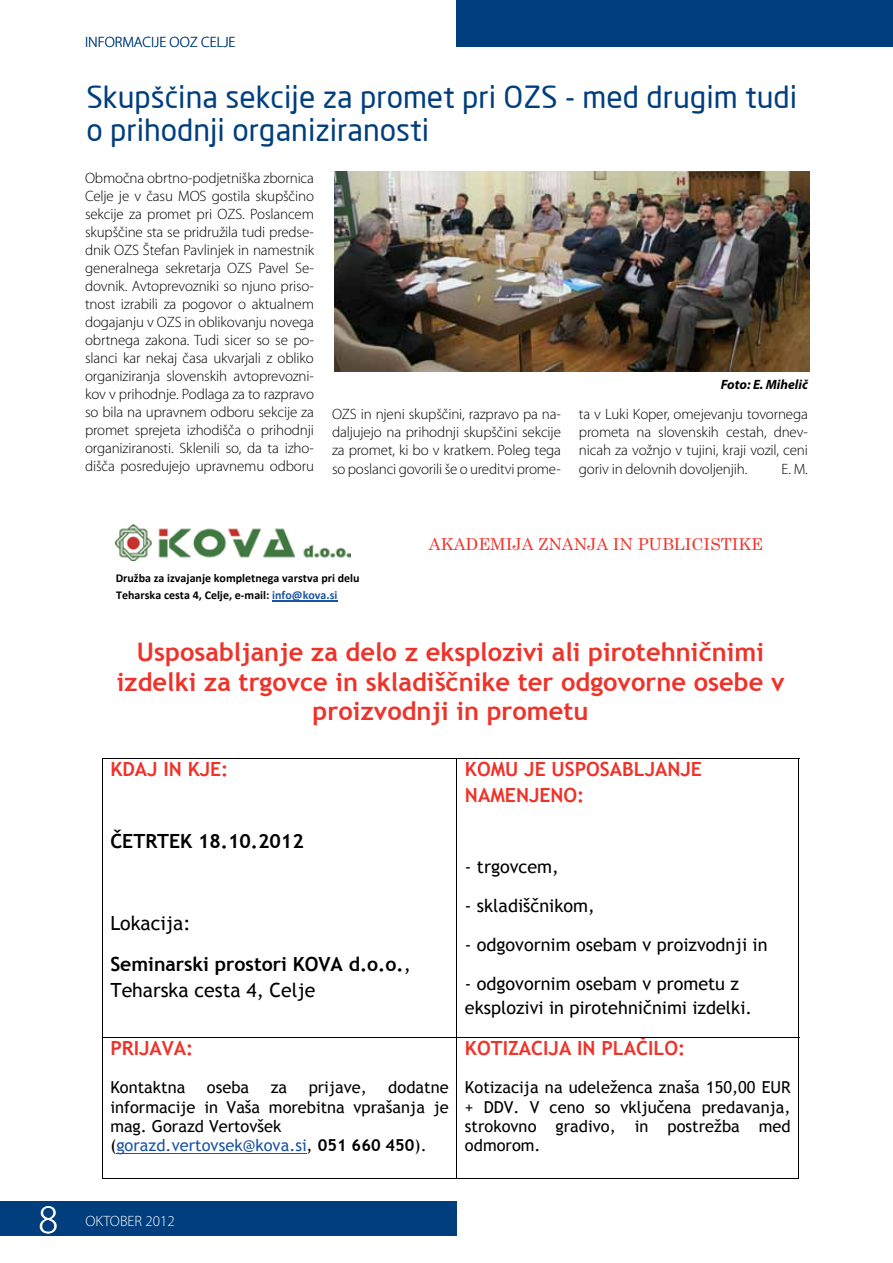
<style>
.page{position:relative;width:893px;height:1263px;background:#fff}
.page>*{position:absolute;margin:0;border:0;box-sizing:border-box;transform-origin:0 0}
.t1{font:300 40.5px "Myriad Pro";color:#fff}
.t2{font:30px/33px "S Dlight";color:#003e7e}
.t3{font:700 25.5px/29.5px "Trebuchet MS";color:#ee332a;text-align:center}
.t4{font:700 19.5px/26px "Trebuchet MS";color:#ee332a}
.t5{font:700 19.5px/41.1px "Trebuchet MS";color:#000}
.t6{font:19.5px "Trebuchet MS";color:#000}
.t7{font:18px/24px "Trebuchet MS";color:#000}
.t8{font:16.5px/19.2px "Trebuchet MS";color:#000}
.t9{font:16.5px "Century";color:#ee332a}
.t10{font:300 15px/18px "Myriad Pro";letter-spacing:-.01em;color:#000;text-align:justify}
.t11{font:300 15px "Myriad Pro";color:#003e7e}
.t12{font:300 15px "Myriad Pro";color:#fff}
.t13{font:italic 700 13.5px "Myriad Pro";color:#000}
.t14{font:700 12px/16.8px "Calibri";color:#000}
.s1{color:#1b53a5}
.s2{font-weight:400}
.s3{font-weight:700}
</style>
<div class="page">
<div style="left:0;top:1201px;width:456px;height:34px;background:#003e7e"></div>
<div style="left:456px;top:0;width:437px;height:47px;background:#003e7e"></div>
<img style="left:335px;top:171px;width:474px;height:200px">
<img style="left:115px;top:524px;width:235px;height:36px">
<hr style="left:272px;top:600px;width:65px;height:1px;background:#1b53a5">
<hr style="left:102px;top:758px;width:697px;height:1px;background:#000">
<hr style="left:102px;top:759px;width:1px;height:278px;background:#000">
<hr style="left:456px;top:759px;width:1px;height:278px;background:#000">
<hr style="left:798px;top:759px;width:1px;height:278px;background:#000">
<hr style="left:116px;top:1153px;width:191px;height:1px;background:#1b53a5">
<hr style="left:102px;top:1037px;width:697px;height:1px;background:#000">
<hr style="left:102px;top:1038px;width:1px;height:141px;background:#000">
<hr style="left:102px;top:1178px;width:354px;height:1px;background:#000">
<hr style="left:456px;top:1038px;width:1px;height:141px;background:#000">
<hr style="left:457px;top:1178px;width:341px;height:1px;background:#000">
<hr style="left:798px;top:1038px;width:1px;height:141px;background:#000">
<p class="t11" style="left:85px;top:33px;width:152px">INFORMACIJE OOZ CELJE</p>
<h2 class="t2" style="left:86px;top:81px;width:712px">Skupščina sekcije za promet pri OZS - med drugim tudi o prihodnji organiziranosti</h2>
<p class="t10" style="left:85px;top:169px;width:230px">Območna obrtno-podjetniška zbornica Celje je v času MOS gostila skupščino sekcije za promet pri OZS. Poslancem skupščine sta se pridružila tudi predse&shy;dnik OZS Štefan Pavlinjek in namestnik generalnega sekretarja OZS Pavel Se&shy;dovnik. Avtoprevozniki so njuno priso&shy;tnost izrabili za pogovor o aktualnem dogajanju v OZS in oblikovanju novega obrtnega zakona. Tudi sicer so se po&shy;slanci kar nekaj časa ukvarjali z obliko organiziranja slovenskih avtoprevozni&shy;kov v prihodnje. Podlaga za to razpravo so bila na upravnem odboru sekcije za promet sprejeta izhodišča o prihodnji organiziranosti. Sklenili so, da ta izho&shy;dišča posredujejo upravnemu odboru</p>
<p class="t13" style="left:721px;top:375px;width:89px">Foto: E. Mihelič</p>
<p class="t10" style="left:332px;top:406px;width:230px">OZS in njeni skupščini, razpravo pa na&shy;daljujejo na prihodnji skupščini sekcije za promet, ki bo v kratkem. Poleg tega so poslanci govorili še o ureditvi prome-</p>
<p class="t10" style="left:579px;top:406px;width:230px">ta v Luki Koper, omejevanju tovornega prometa na slovenskih cestah, dnev&shy;nicah za vožnjo v tujini, kraji vozil, ceni goriv in delovnih dovoljenjih.</p>
<p class="t10" style="left:782px;top:460px;width:28px">E. M.</p>
<p class="t14" style="left:116px;top:570px;width:245px">Družba za izvajanje kompletnega varstva pri delu<br>Teharska cesta 4, Celje, e‐mail: <span class="s1">info@kova.si</span></p>
<p class="t9" style="left:429px;top:531px;width:336px">AKADEMIJA ZNANJA IN PUBLICISTIKE</p>
<h3 class="t3" style="left:117px;top:637px;width:669px">Usposabljanje za delo z eksplozivi ali pirotehničnimi izdelki za trgovce in skladiščnike ter odgovorne osebe v proizvodnji in prometu</h3>
<h3 class="t4" style="left:110px;top:756px;width:120px">KDAJ IN KJE:</h3>
<h3 class="t4" style="left:465px;top:756px;width:238px">KOMU JE USPOSABLJANJE<br>NAMENJENO:</h3>
<h3 class="t5" style="left:110px;top:820px;width:195px">ČETRTEK 18.10.2012</h3>
<h3 class="t5" style="left:110px;top:902px;width:302px"><span class="s2">Lokacija:<br></span>Seminarski prostori KOVA d.o.o.<span class="s2">,</span></h3>
<h3 class="t6" style="left:110px;top:979px;width:207px">Teharska cesta 4, Celje</h3>
<h3 class="t4" style="left:110px;top:1035px;width:85px">PRIJAVA:</h3>
<p class="t8" style="left:110px;top:1078px;width:77px">Kontaktna</p>
<p class="t8" style="left:207px;top:1078px;width:44px">oseba</p>
<p class="t8" style="left:271px;top:1078px;width:18px">za</p>
<p class="t8" style="left:309px;top:1078px;width:60px">prijave,</p>
<p class="t8" style="left:110px;top:1078px;width:340px;text-indent:278px">dodatne informacije in Vaša morebitna vprašanja je mag. Gorazd Vertovšek (<span class="s1">gorazd.vertovsek@kova.si</span>, <span class="s3">051 660 450</span>).</p>
<p class="t7" style="left:465px;top:855px;width:95px">- trgovcem,</p>
<p class="t7" style="left:465px;top:894px;width:131px">- skladiščnikom,</p>
<p class="t7" style="left:465px;top:933px;width:304px">- odgovornim osebam v proizvodnji in</p>
<p class="t7" style="left:465px;top:972px;width:289px">- odgovornim osebam v prometu z eksplozivi in pirotehničnimi izdelki.</p>
<h3 class="t4" style="left:465px;top:1035px;width:222px">KOTIZACIJA IN PLAČILO:</h3>
<p class="t8" style="left:465px;top:1078px;width:327px;text-align:justify">Kotizacija na udeleženca znaša 150,00 EUR + DDV. V ceno so vključena predavanja, strokovno gradivo, in postrežba med odmorom.</p>
<h1 class="t1" style="left:39px;top:1197px;width:21px">8</h1>
<p class="t12" style="left:85px;top:1212px;width:91px">OKTOBER 2012</p>
</div>
